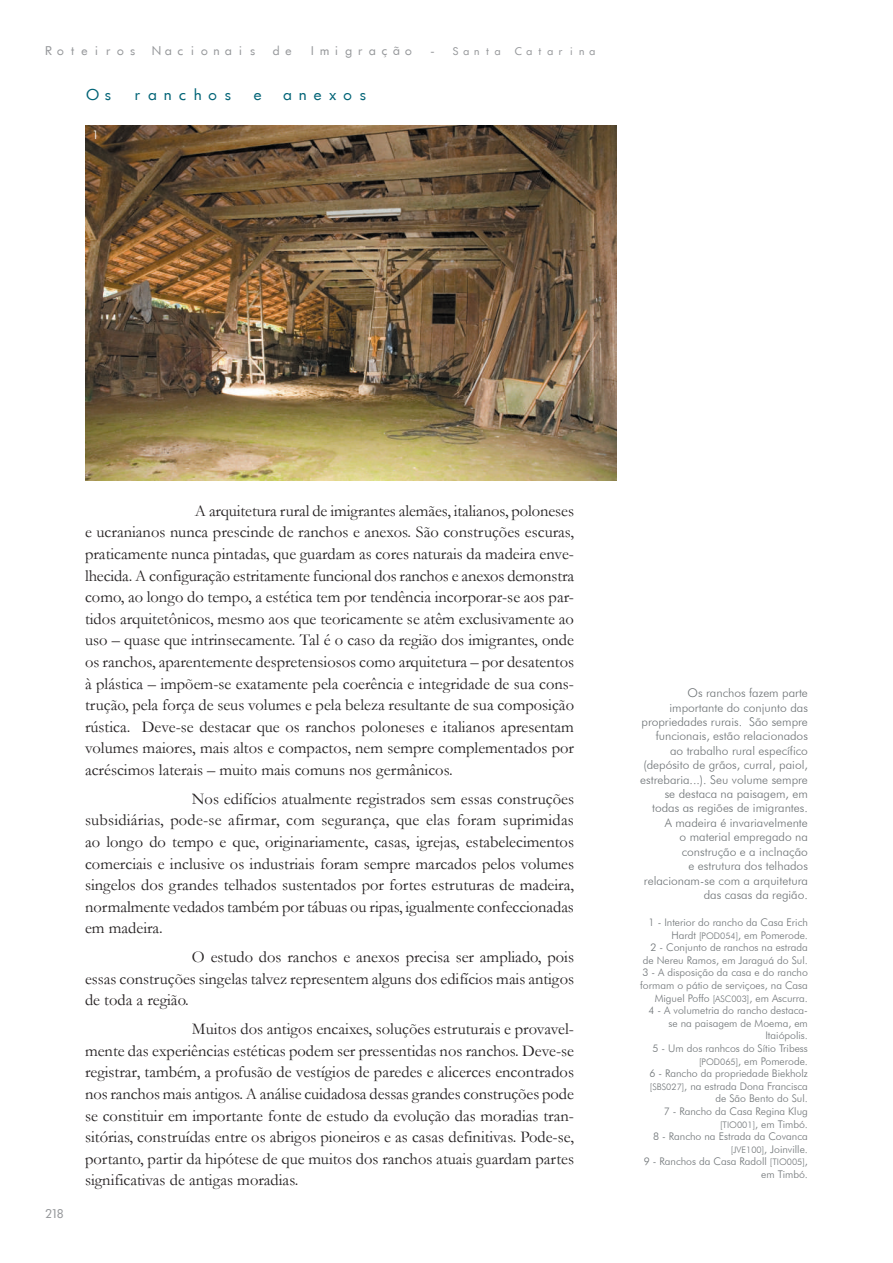
<style>
.page{position:relative;width:893px;height:1263px;background:#fff}
.page>*{position:absolute;margin:0;border:0;box-sizing:border-box;transform-origin:0 0}
.t1{font:16.5px/21.6px "Garamond";color:#231f20;text-align:justify}
.t2{font:15px "Futurist Fixed Width";color:#006376}
.t3{font:300 12px/14.4px "Futura BT";color:#6d7275;text-align:right}
.t4{font:12px "Futurist Fixed Width";color:#95979a}
.t5{font:300 12px "Futura BT";color:#fff}
.t6{font:300 10.5px/12.6px "Futura BT";color:#6d7275;text-align:right}
.s1{font-size:10.5px}
.s2{font-size:9px}
</style>
<div class="page">
<img style="left:85px;top:125px;width:531px;height:356px">
<p class="t4" style="left:43px;top:43px;width:556px">Roteiros Nacionais de Imigração - <span class="s1">Santa Catarina</span></p>
<p class="t2" style="left:85px;top:85px;width:286px">Os ranchos e anexos</p>
<p class="t5" style="left:92px;top:128px;width:8px">1</p>
<p class="t4" style="left:43px;top:1206px;width:25px">218</p>
<p class="t1" style="left:85px;top:499px;width:491px;text-indent:110px">A arquitetura rural de imigrantes alemães, italianos, poloneses e ucranianos nunca prescinde de ranchos e anexos. São construções escuras, praticamente nunca pintadas, que guardam as cores naturais da madeira enve&shy;lhecida. A configuração estritamente funcional dos ranchos e anexos demonstra como, ao longo do tempo, a estética tem por tendência incorporar-se aos par&shy;tidos arquitetônicos, mesmo aos que teoricamente se atêm exclusivamente ao uso – quase que intrinsecamente. Tal é o caso da região dos imigrantes, onde os ranchos, aparentemente despretensiosos como arquitetura – por desatentos à plástica – impõem-se exatamente pela coerência e integridade de sua cons&shy;trução, pela força de seus volumes e pela beleza resultante de sua composição rústica. Deve-se destacar que os ranchos poloneses e italianos apresentam volumes maiores, mais altos e compactos, nem sempre complementados por acréscimos laterais – muito mais comuns nos germânicos.</p>
<p class="t1" style="left:85px;top:787px;width:491px;text-indent:107px">Nos edifícios atualmente registrados sem essas construções subsidiárias, pode-se afirmar, com segurança, que elas foram suprimidas ao longo do tempo e que, originariamente, casas, igrejas, estabelecimentos comerciais e inclusive os industriais foram sempre marcados pelos volumes singelos dos grandes telhados sustentados por fortes estruturas de madeira, normalmente vedados também por tábuas ou ripas, igualmente confeccionadas em madeira.</p>
<p class="t1" style="left:85px;top:946px;width:490px;text-indent:107px">O estudo dos ranchos e anexos precisa ser ampliado, pois essas construções singelas talvez representem alguns dos edifícios mais antigos de toda a região.</p>
<p class="t1" style="left:85px;top:1018px;width:490px;text-indent:107px">Muitos dos antigos encaixes, soluções estruturais e provavel&shy;mente das experiências estéticas podem ser pressentidas nos ranchos. Deve-se registrar, também, a profusão de vestígios de paredes e alicerces encontrados nos ranchos mais antigos. A análise cuidadosa dessas grandes construções pode se constituir em importante fonte de estudo da evolução das moradias tran&shy;sitórias, construídas entre os abrigos pioneiros e as casas definitivas. Pode-se, portanto, partir da hipótese de que muitos dos ranchos atuais guardam partes significativas de antigas moradias.</p>
<p class="t3" style="left:640px;top:686px;width:169px">Os ranchos fazem parte importante do conjunto das propriedades rurais. São sempre funcionais, estão relacionados ao trabalho rural específico (depósito de grãos, curral, paiol, estrebaria...). Seu volume sempre se destaca na paisagem, em todas as regiões de imigrantes.<br>A madeira é invariavelmente<br>o material empregado na construção e a inclnação<br>e estrutura dos telhados relacionam-se com a arquitetura das casas da região.</p>
<p class="t6" style="left:640px;top:916px;width:169px">1 - Interior do rancho da Casa Erich<br>Hardt <span class="s2">[POD054]</span>, em Pomerode.<br>2 - Conjunto de ranchos na estrada de Nereu Ramos, em Jaraguá do Sul.<br>3 - A disposição da casa e do rancho formam o pátio de serviçoes, na Casa<br>Miguel Poffo <span class="s2">[ASC003]</span>, em Ascurra.<br>4 - A volumetria do rancho destaca&shy;se na paisagem de Moema, em<br>Itaiópolis.<br>5 - Um dos ranhcos do Sítio Tribess <span class="s2">[POD065]</span>, em Pomerode.<br>6 - Rancho da propriedade Biekholz <span class="s2">[SBS027]</span>, na estrada Dona Francisca de São Bento do Sul.<br>7 - Rancho da Casa Regina Klug <span class="s2">[TIO001]</span>, em Timbó.<br>8 - Rancho na Estrada da Covanca <span class="s2">[JVE100]</span>, Joinville.<br>9 - Ranchos da Casa Radoll <span class="s2">[TIO005]</span>, em Timbó.</p>
</div>
